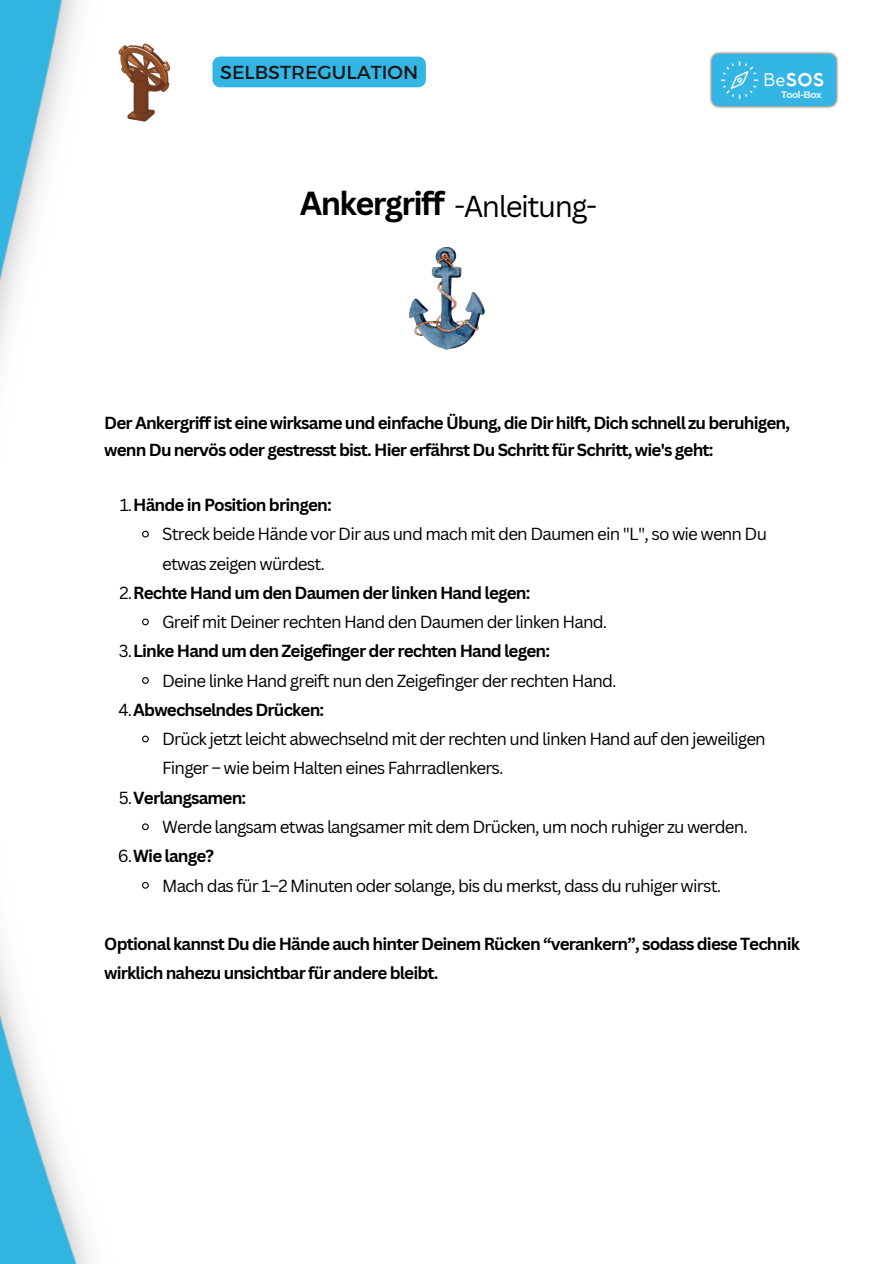
<style>
.page{position:relative;width:894px;height:1264px;background:#fff}
.page>*{position:absolute;margin:0;border:0;box-sizing:border-box;transform-origin:0 0}
.t1{font:29.4px "Canva Sans";letter-spacing:-.05em;color:#000}
.t2{font:19.05px "Kief Montaser Regular";color:#171616}
.t3{font:700 16.95px/27px "Canva Sans";letter-spacing:-.05em;color:#000}
.t4{font:16.95px/29.2px "Canva Sans";letter-spacing:-.05em;color:#000}
.t5{font:700 9.45px "Montserrat";letter-spacing:-.05em;color:#fff}
.s1{font-weight:700;font-size:32.4px}
.s2{font-weight:400}
</style>
<div class="page">
<img style="left:709px;top:51px;width:130px;height:58px">
<img style="left:0;top:0;width:90px;height:1263px">
<img style="left:118px;top:43px;width:53px;height:79px">
<img style="left:409px;top:247px;width:75px;height:103px">
<svg style="left:142px;top:530px;width:7px;height:8px"></svg>
<svg style="left:142px;top:618px;width:7px;height:8px"></svg>
<svg style="left:142px;top:677px;width:7px;height:7px"></svg>
<svg style="left:142px;top:735px;width:7px;height:8px"></svg>
<svg style="left:142px;top:823px;width:7px;height:8px"></svg>
<svg style="left:142px;top:881px;width:7px;height:8px"></svg>
<div style="left:212px;top:57px;width:214px;height:30px;background:#34b6e5"></div>
<p class="t2" style="left:220px;top:60px;width:199px">SELBSTREGULATION</p>
<p class="t1" style="left:300px;top:185px;width:299px"><span class="s1">Ankergriff</span> -Anleitung-</p>
<p class="t5" style="left:780px;top:88px;width:42px">Tool-Box</p>
<h3 class="t3" style="left:104px;top:409px;width:687px">Der Ankergriff ist eine wirksame und einfache Übung, die Dir hilft, Dich schnell zu beruhigen, wenn Du nervös oder gestresst bist. Hier erfährst Du Schritt für Schritt, wie's geht:</h3>
<h1 class="t3" style="left:120px;top:491px;width:213px"><span class="s2">1.</span>Hände in Position bringen:</h1>
<h2 class="t4" style="left:162px;top:519px;width:606px">Streck beide Hände vor Dir aus und mach mit den Daumen ein "L", so wie wenn Du etwas zeigen würdest.</h2>
<p class="t3" style="left:119px;top:578px;width:412px"><span class="s2">2.</span>Rechte Hand um den Daumen der linken Hand legen:</p>
<h4 class="t4" style="left:162px;top:607px;width:446px">Greif mit Deiner rechten Hand den Daumen der linken Hand.</h4>
<p class="t3" style="left:119px;top:637px;width:432px"><span class="s2">3.</span>Linke Hand um den Zeigefinger der rechten Hand legen:</p>
<p class="t4" style="left:162px;top:665px;width:456px">Deine linke Hand greift nun den Zeigefinger der rechten Hand.</p>
<p class="t3" style="left:118px;top:695px;width:207px"><span class="s2">4.</span>Abwechselndes Drücken:</p>
<p class="t4" style="left:162px;top:724px;width:605px">Drück jetzt leicht abwechselnd mit der rechten und linken Hand auf den jeweiligen<br>Finger – wie beim Halten eines Fahrradlenkers.</p>
<p class="t3" style="left:119px;top:783px;width:129px"><span class="s2">5.</span>Verlangsamen:</p>
<p class="t4" style="left:162px;top:811px;width:587px">Werde langsam etwas langsamer mit dem Drücken, um noch ruhiger zu werden.</p>
<p class="t3" style="left:118px;top:842px;width:98px"><span class="s2">6.</span>Wie lange?</p>
<p class="t4" style="left:162px;top:870px;width:560px">Mach das für 1–2 Minuten oder solange, bis du merkst, dass du ruhiger wirst.</p>
<p class="t3" style="left:104px;top:928px;width:697px;line-height:29.2px">Optional kannst Du die Hände auch hinter Deinem Rücken “verankern”, sodass diese Technik wirklich nahezu unsichtbar für andere bleibt.</p>
</div>
